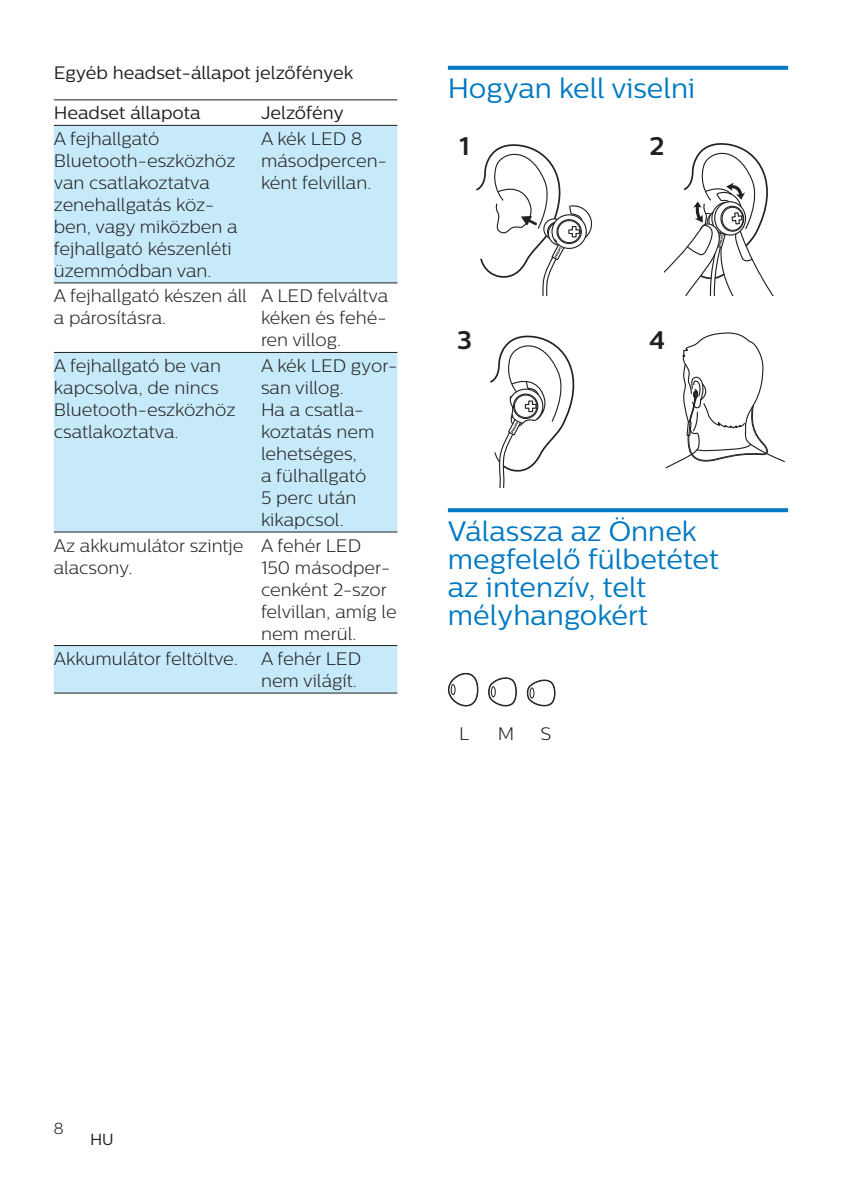
<style>
.page{position:relative;width:842px;height:1191px;background:#fff}
.page>*{position:absolute;margin:0;border:0;box-sizing:border-box;transform-origin:0 0}
.heading2{font:28px/28px "Centrale Sans";color:#0079c2}
.t1{font:700 25.4px "Centrale Sans";color:#231f20}
.Body_Text{font:300 18px/22px "Centrale Sans";color:#231f20}
.Body_Text-2{font:18px "Centrale Sans";color:#231f20}
.language_indication{font:16px "Centrale Sans";color:#231f20}
.t2{font:300 16px "Centrale Sans";color:#231f20}
</style>
<div class="page">
<svg style="left:54px;top:126px;width:343px;height:566px;fill:#c6eafa"></svg>
<hr style="left:54px;top:99px;width:207px;height:1px;background:#231f20">
<hr style="left:261px;top:99px;width:136px;height:1px;background:#231f20">
<hr style="left:54px;top:125px;width:207px;height:1px;background:#231f20">
<hr style="left:261px;top:125px;width:136px;height:1px;background:#231f20">
<hr style="left:54px;top:282px;width:207px;height:1px;background:#231f20">
<hr style="left:261px;top:282px;width:136px;height:1px;background:#231f20">
<hr style="left:54px;top:352px;width:207px;height:1px;background:#231f20">
<hr style="left:261px;top:352px;width:136px;height:1px;background:#231f20">
<hr style="left:54px;top:531px;width:207px;height:1px;background:#231f20">
<hr style="left:261px;top:531px;width:136px;height:1px;background:#231f20">
<hr style="left:54px;top:645px;width:207px;height:1px;background:#231f20">
<hr style="left:261px;top:645px;width:136px;height:1px;background:#231f20">
<hr style="left:54px;top:692px;width:207px;height:1px;background:#231f20">
<hr style="left:261px;top:692px;width:136px;height:1px;background:#231f20">
<svg style="left:448px;top:66px;width:340px;height:4px"></svg>
<svg style="left:448px;top:508px;width:340px;height:4px"></svg>
<svg style="left:664px;top:143px;width:110px;height:153px"></svg>
<svg style="left:476px;top:144px;width:117px;height:152px"></svg>
<svg style="left:490px;top:335px;width:85px;height:153px"></svg>
<svg style="left:665px;top:332px;width:120px;height:137px"></svg>
<svg style="left:448px;top:673px;width:31px;height:33px"></svg>
<svg style="left:488px;top:677px;width:68px;height:29px"></svg>
<p class="Body_Text-2" style="left:54px;top:63px;width:301px">Egyéb headset-állapot jelzőfények</p>
<p class="Body_Text-2" style="left:54px;top:103px;width:148px">Headset állapota</p>
<p class="Body_Text-2" style="left:261px;top:103px;width:84px">Jelzőfény</p>
<p class="Body_Text" style="left:54px;top:127px;width:185px">A fejhallgató<br>Bluetooth-eszközhöz van csatlakoztatva zenehallgatás köz&shy;ben, vagy miközben a fejhallgató készenléti üzemmódban van.</p>
<p class="Body_Text" style="left:261px;top:127px;width:127px">A kék LED 8 másodpercen&shy;ként felvillan.</p>
<p class="Body_Text" style="left:54px;top:285px;width:195px">A fejhallgató készen áll a párosításra.</p>
<p class="Body_Text" style="left:261px;top:285px;width:129px;text-align:justify">A LED felváltva kéken és fehé&shy;ren villog.</p>
<p class="Body_Text" style="left:54px;top:354px;width:183px">A fejhallgató be van kapcsolva, de nincs<br>Bluetooth-eszközhöz csatlakoztatva.</p>
<p class="Body_Text" style="left:261px;top:354px;width:138px">A kék LED gyor&shy;san villog.</p>
<p class="Body_Text" style="left:261px;top:398px;width:115px">Ha a csatla&shy;koztatás nem lehetséges,<br>a fülhallgató<br>5 perc után kikapcsol.</p>
<p class="Body_Text" style="left:54px;top:534px;width:191px">Az akkumulátor szintje alacsony.</p>
<p class="Body_Text" style="left:261px;top:534px;width:137px">A fehér LED<br>150 másodper&shy;cenként 2-szor felvillan, amíg le nem merül.</p>
<p class="Body_Text" style="left:54px;top:647px;width:186px">Akkumulátor feltöltve.</p>
<p class="Body_Text" style="left:261px;top:647px;width:102px">A fehér LED nem világít.</p>
<p class="heading2" style="left:448px;top:74px;width:249px">Hogyan kell viselni</p>
<p class="t1" style="left:459px;top:131px;width:12px">1</p>
<p class="t1" style="left:649px;top:131px;width:16px">2</p>
<p class="t1" style="left:457px;top:325px;width:17px">3</p>
<p class="t1" style="left:649px;top:325px;width:17px">4</p>
<p class="heading2" style="left:448px;top:516px;width:272px">Válassza az Önnek megfelelő fülbetétet az intenzív, telt mélyhangokért</p>
<p class="Body_Text" style="left:459px;top:722px;width:12px">L</p>
<p class="Body_Text" style="left:498px;top:722px;width:18px">M</p>
<p class="Body_Text" style="left:540px;top:722px;width:12px">S</p>
<p class="t2" style="left:54px;top:1119px;width:11px">8</p>
<p class="language_indication" style="left:90px;top:1130px;width:25px">HU</p>
</div>
